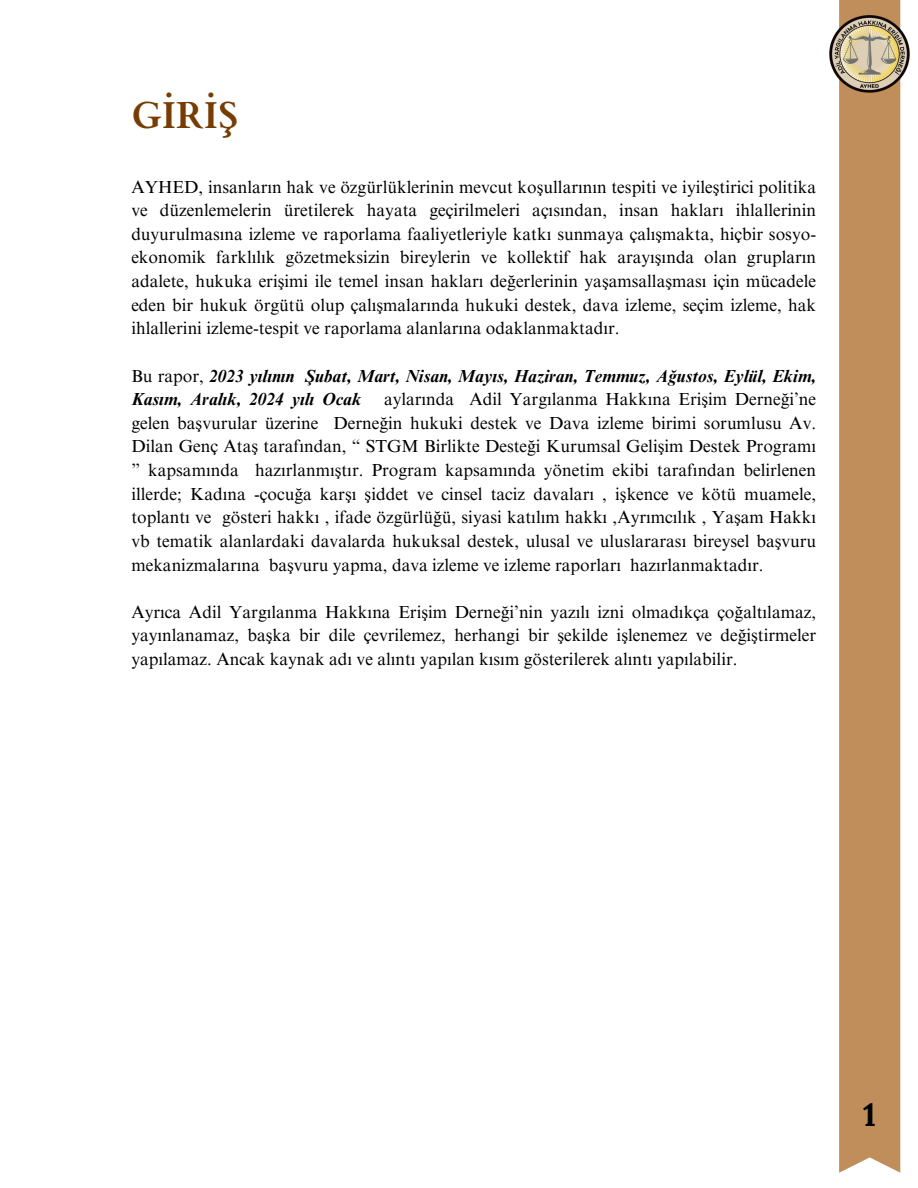
<style>
.page{position:relative;width:918px;height:1188px;background:#fff}
.page>*{position:absolute;margin:0;border:0;box-sizing:border-box;transform-origin:0 0}
.t1{font:700 37.5px "Cardo";color:#763c00}
.t2{font:700 31.8px "Lora";color:#000}
.t3{font:17.4px/23.7px "Times NRMT Pro";color:#000;text-align:justify}
.t4{font:italic 700 17.4px/23.7px "Times NRMT Pro";color:#000}
.s1{font-weight:400;font-style:normal}
</style>
<div class="page">
<div style="left:839px;top:0;width:61px;height:1173px;background:#bf8e5a"></div>
<img style="left:830px;top:16px;width:80px;height:76px">
<p class="t1" style="left:131px;top:90px;width:108px">GİRİŞ</p>
<h1 class="t3" style="left:131px;top:177px;width:686px">AYHED, insanların hak ve özgürlüklerinin mevcut koşullarının tespiti ve iyileştirici politika ve düzenlemelerin üretilerek hayata geçirilmeleri açısından, insan hakları ihlallerinin duyurulmasına izleme ve raporlama faaliyetleriyle katkı sunmaya çalışmakta, hiçbir sosyo&shy;ekonomik farklılık gözetmeksizin bireylerin ve kollektif hak arayışında olan grupların adalete, hukuka erişimi ile temel insan hakları değerlerinin yaşamsallaşması için mücadele eden bir hukuk örgütü olup çalışmalarında hukuki destek, dava izleme, seçim izleme, hak ihlallerini izleme-tespit ve raporlama alanlarına odaklanmaktadır.</h1>
<p class="t4" style="left:131px;top:366px;width:686px"><span class="s1">Bu rapor,</span> 2023 yılının Şubat, Mart, Nisan, Mayıs, Haziran, Temmuz, Ağustos, Eylül, Ekim,<br>Kasım, Aralık, 2024 yılı Ocak</p>
<p class="t3" style="left:131px;top:390px;width:686px;text-indent:253px">aylarında Adil Yargılanma Hakkına Erişim Derneği’ne gelen başvurular üzerine Derneğin hukuki destek ve Dava izleme birimi sorumlusu Av.<br>Dilan Genç Ataş tarafından, “ STGM Birlikte Desteği Kurumsal Gelişim Destek Programı ” kapsamında hazırlanmıştır. Program kapsamında yönetim ekibi tarafından belirlenen illerde; Kadına -çocuğa karşı şiddet ve cinsel taciz davaları , işkence ve kötü muamele, toplantı ve gösteri hakkı , ifade özgürlüğü, siyasi katılım hakkı ,Ayrımcılık , Yaşam Hakkı vb tematik alanlardaki davalarda hukuksal destek, ulusal ve uluslararası bireysel başvuru mekanizmalarına başvuru yapma, dava izleme ve izleme raporları hazırlanmaktadır.</p>
<p class="t3" style="left:131px;top:602px;width:686px">Ayrıca Adil Yargılanma Hakkına Erişim Derneği’nin yazılı izni olmadıkça çoğaltılamaz, yayınlanamaz, başka bir dile çevrilemez, herhangi bir şekilde işlenemez ve değiştirmeler yapılamaz. Ancak kaynak adı ve alıntı yapılan kısım gösterilerek alıntı yapılabilir.</p>
<p class="t2" style="left:863px;top:1094px;width:14px">1</p>
</div>
